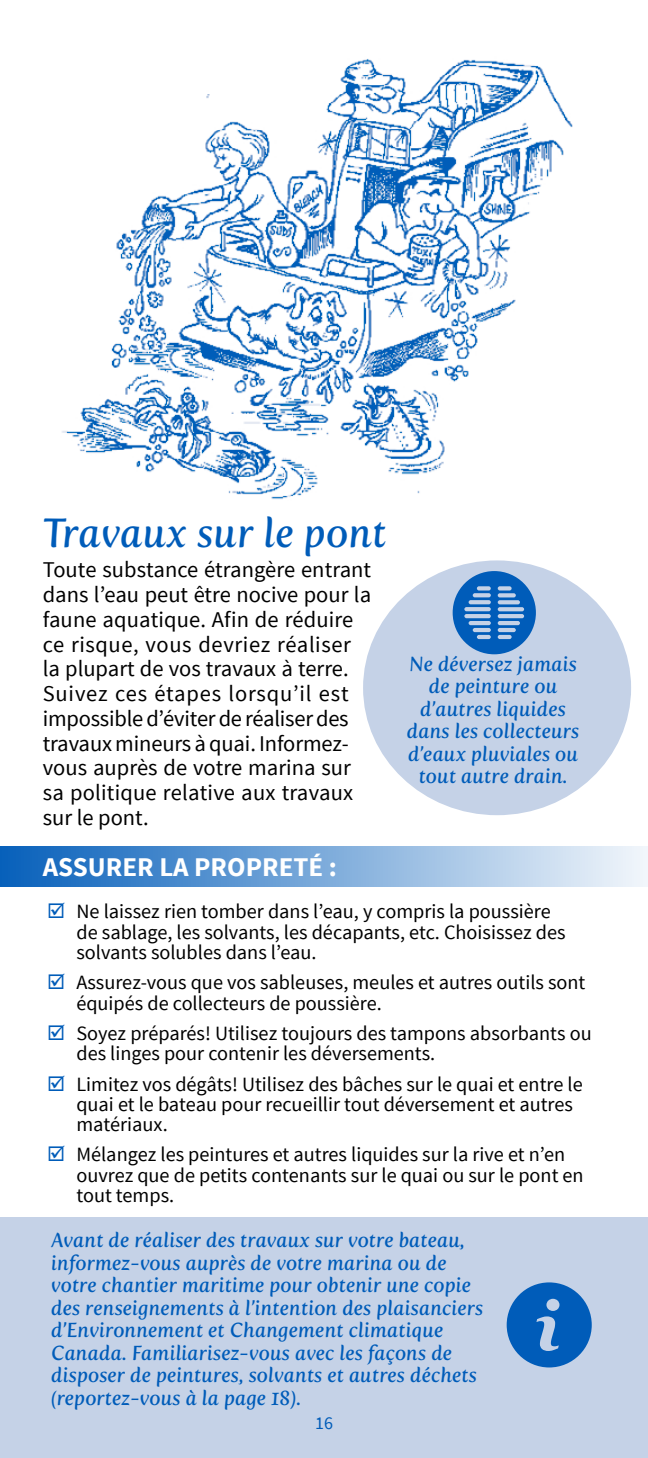
<style>
.page{position:relative;width:648px;height:1458px;background:#fff}
.page>*{position:absolute;margin:0;border:0;box-sizing:border-box;transform-origin:0 0}
.t1{font:italic 40.5px "Fertigo Pro";color:#005cb9}
.t2{font:700 27px "Source Sans Pro";color:#fff}
.t3{font:22.5px/24.8px "Source Sans Pro";color:#000}
.t4{font:20.25px/20.2px "Source Sans Pro";color:#000}
.t5{font:italic 20.25px/22.5px "Fertigo Pro";color:#005cb9}
.t6{font:18px "Source Sans Pro";color:#005cb9}
</style>
<div class="page">
<div style="left:0;top:1217px;width:648px;height:241px;background:#c5d2e7"></div>
<div style="left:363px;top:560px;width:268px;height:255px;background:#c5d2e7;border-radius:50%"></div>
<img style="left:62px;top:59px;width:511px;height:440px">
<div style="left:0;top:846px;width:648px;height:41px;background:linear-gradient(to right,#0760bb,#f2f6fb)"></div>
<svg style="left:453px;top:571px;width:83px;height:83px"></svg>
<svg style="left:507px;top:1282px;width:85px;height:85px"></svg>
<h1 class="t1" style="left:43px;top:510px;width:346px">Travaux sur le pont</h1>
<p class="t3" style="left:43px;top:558px;width:330px">Toute substance étrangère entrant dans l’eau peut être nocive pour la faune aquatique. Afin de réduire ce risque, vous devriez réaliser la plupart de vos travaux à terre.<br>Suivez ces étapes lorsqu’il est impossible d’éviter de réaliser des travaux mineurs à quai. Informez&shy;vous auprès de votre marina sur sa politique relative aux travaux sur le pont.</p>
<h2 class="t2" style="left:43px;top:849px;width:296px">ASSURER LA PROPRETÉ :</h2>
<p class="t4" style="left:76px;top:902px;width:491px">Ne laissez rien tomber dans l’eau, y compris la poussière de sablage, les solvants, les décapants, etc. Choisissez des solvants solubles dans l’eau.</p>
<p class="t4" style="left:76px;top:973px;width:510px">Assurez-vous que vos sableuses, meules et autres outils sont équipés de collecteurs de poussière.</p>
<p class="t4" style="left:76px;top:1023px;width:517px">Soyez préparés! Utilisez toujours des tampons absorbants ou des linges pour contenir les déversements.</p>
<p class="t4" style="left:76px;top:1074px;width:508px">Limitez vos dégâts! Utilisez des bâches sur le quai et entre le quai et le bateau pour recueillir tout déversement et autres matériaux.</p>
<p class="t4" style="left:76px;top:1145px;width:509px">Mélangez les peintures et autres liquides sur la rive et n’en ouvrez que de petits contenants sur le quai ou sur le pont en tout temps.</p>
<p class="t5" style="left:51px;top:1229px;width:434px">Avant de réaliser des travaux sur votre bateau, informez-vous auprès de votre marina ou de votre chantier maritime pour obtenir une copie des renseignements à l’intention des plaisanciers d’Environnement et Changement climatique Canada. Familiarisez-vous avec les façons de disposer de peintures, solvants et autres déchets (reportez-vous à la page 18).</p>
<p class="t5" style="left:407px;top:653px;width:174px;text-align:center">Ne déversez jamais de peinture ou d’autres liquides dans les collecteurs d’eaux pluviales ou tout autre drain.</p>
<p class="t6" style="left:315px;top:1412px;width:19px">16</p>
</div>
